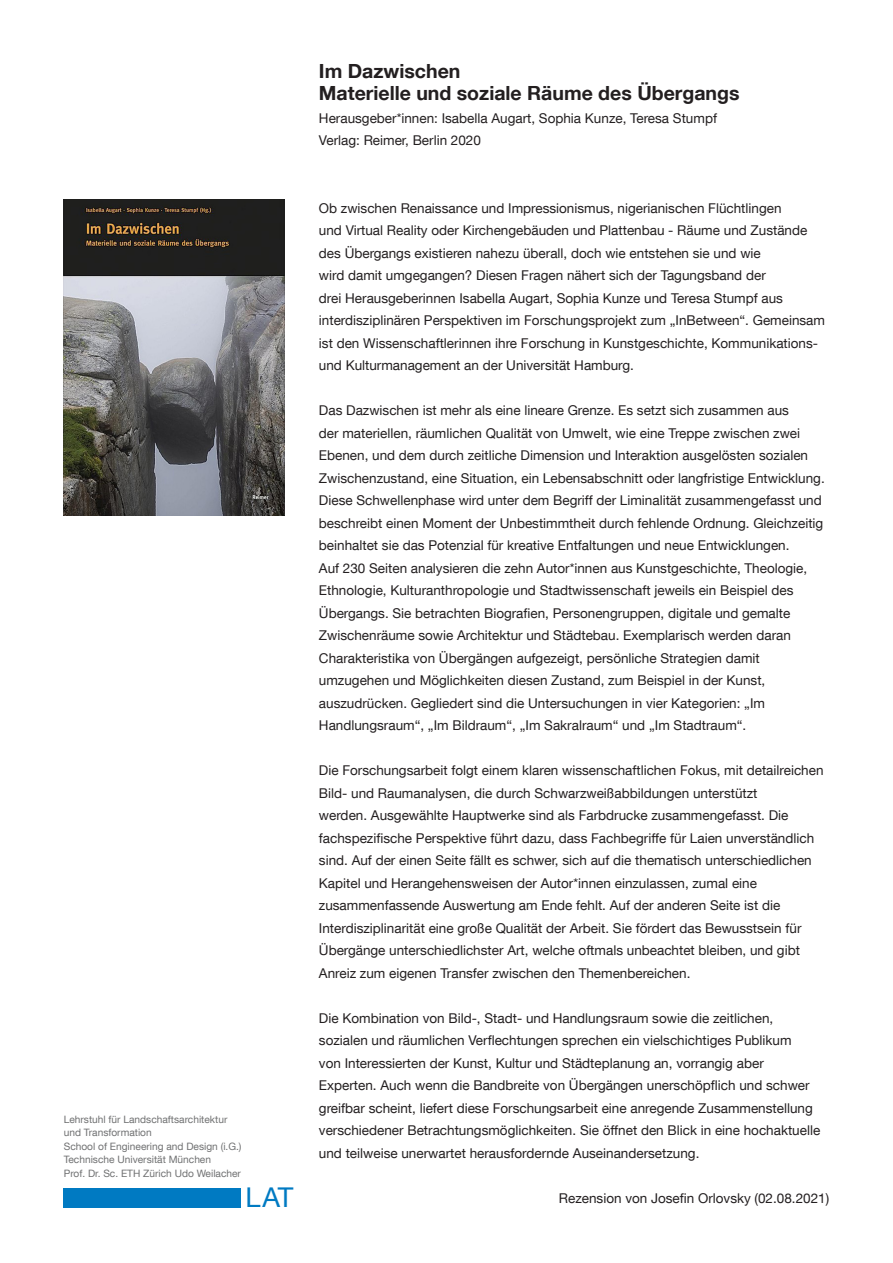
<style>
.page{position:relative;width:893px;height:1263px;background:#fff}
.page>*{position:absolute;margin:0;border:0;box-sizing:border-box;transform-origin:0 0}
.t1{font:27.3px "TUM Neue Helvetica";color:#007ac2}
.Aufzählung{font:700 19.5px "TUM Neue Helvetica";color:#231f20}
.Aufzählung-2{font:13.5px/22.5px "TUM Neue Helvetica";color:#231f20}
.Fusslogo{font:10.2px "TUM Neue Helvetica";color:#707172}
</style>
<div class="page">
<img style="left:64px;top:200px;width:221px;height:315px">
<div style="left:64px;top:1188px;width:177px;height:19px;background:#007ac2"></div>
<p class="Fusslogo" style="left:64px;top:1113px;width:165px">Lehrstuhl für Landschaftsarchitektur</p>
<p class="Fusslogo" style="left:64px;top:1126px;width:89px">und Transformation</p>
<p class="Fusslogo" style="left:64px;top:1140px;width:179px">School of Engineering and Design (i.G.)</p>
<p class="Fusslogo" style="left:64px;top:1153px;width:149px">Technische Universität München</p>
<p class="Fusslogo" style="left:64px;top:1167px;width:179px">Prof. Dr. Sc. ETH Zürich Udo Weilacher</p>
<p class="Aufzählung" style="left:319px;top:58px;width:143px">Im Dazwischen</p>
<p class="Aufzählung" style="left:319px;top:81px;width:422px">Materielle und soziale Räume des Übergangs</p>
<p class="Aufzählung-2" style="left:319px;top:106px;width:400px">Herausgeber*innen: Isabella Augart, Sophia Kunze, Teresa Stumpf</p>
<p class="Aufzählung-2" style="left:319px;top:129px;width:164px">Verlag: Reimer, Berlin 2020</p>
<p class="Aufzählung-2" style="left:319px;top:196px;width:508px">Ob zwischen Renaissance und Impressionismus, nigerianischen Flüchtlingen<br>und Virtual Reality oder Kirchengebäuden und Plattenbau - Räume und Zustände des Übergangs existieren nahezu überall, doch wie entstehen sie und wie<br>wird damit umgegangen? Diesen Fragen nähert sich der Tagungsband der<br>drei Herausgeberinnen Isabella Augart, Sophia Kunze und Teresa Stumpf aus interdisziplinären Perspektiven im Forschungsprojekt zum „InBetween“. Gemeinsam ist den Wissenschaftlerinnen ihre Forschung in Kunstgeschichte, Kommunikations&shy;und Kulturmanagement an der Universität Hamburg.</p>
<p class="Aufzählung-2" style="left:319px;top:399px;width:507px">Das Dazwischen ist mehr als eine lineare Grenze. Es setzt sich zusammen aus<br>der materiellen, räumlichen Qualität von Umwelt, wie eine Treppe zwischen zwei Ebenen, und dem durch zeitliche Dimension und Interaktion ausgelösten sozialen Zwischenzustand, eine Situation, ein Lebensabschnitt oder langfristige Entwicklung.<br>Diese Schwellenphase wird unter dem Begriff der Liminalität zusammengefasst und beschreibt einen Moment der Unbestimmtheit durch fehlende Ordnung. Gleichzeitig beinhaltet sie das Potenzial für kreative Entfaltungen und neue Entwicklungen.<br>Auf 230 Seiten analysieren die zehn Autor*innen aus Kunstgeschichte, Theologie, Ethnologie, Kulturanthropologie und Stadtwissenschaft jeweils ein Beispiel des Übergangs. Sie betrachten Biografien, Personengruppen, digitale und gemalte Zwischenräume sowie Architektur und Städtebau. Exemplarisch werden daran Charakteristika von Übergängen aufgezeigt, persönliche Strategien damit umzugehen und Möglichkeiten diesen Zustand, zum Beispiel in der Kunst, auszudrücken. Gegliedert sind die Untersuchungen in vier Kategorien: „Im Handlungsraum“, „Im Bildraum“, „Im Sakralraum“ und „Im Stadtraum“.</p>
<p class="Aufzählung-2" style="left:319px;top:759px;width:506px">Die Forschungsarbeit folgt einem klaren wissenschaftlichen Fokus, mit detailreichen Bild- und Raumanalysen, die durch Schwarzweißabbildungen unterstützt<br>werden. Ausgewählte Hauptwerke sind als Farbdrucke zusammengefasst. Die fachspezifische Perspektive führt dazu, dass Fachbegriffe für Laien unverständlich sind. Auf der einen Seite fällt es schwer, sich auf die thematisch unterschiedlichen Kapitel und Herangehensweisen der Autor*innen einzulassen, zumal eine zusammenfassende Auswertung am Ende fehlt. Auf der anderen Seite ist die Interdisziplinarität eine große Qualität der Arbeit. Sie fördert das Bewusstsein für Übergänge unterschiedlichster Art, welche oftmals unbeachtet bleiben, und gibt Anreiz zum eigenen Transfer zwischen den Themenbereichen.</p>
<p class="Aufzählung-2" style="left:319px;top:1006px;width:503px">Die Kombination von Bild-, Stadt- und Handlungsraum sowie die zeitlichen, sozialen und räumlichen Verflechtungen sprechen ein vielschichtiges Publikum<br>von Interessierten der Kunst, Kultur und Städteplanung an, vorrangig aber Experten. Auch wenn die Bandbreite von Übergängen unerschöpflich und schwer greifbar scheint, liefert diese Forschungsarbeit eine anregende Zusammenstellung verschiedener Betrachtungsmöglichkeiten. Sie öffnet den Blick in eine hochaktuelle und teilweise unerwartet herausfordernde Auseinandersetzung.</p>
<p class="t1" style="left:246px;top:1180px;width:49px">LAT</p>
<p class="Aufzählung-2" style="left:559px;top:1186px;width:272px">Rezension von Josefin Orlovsky (02.08.2021)</p>
</div>
